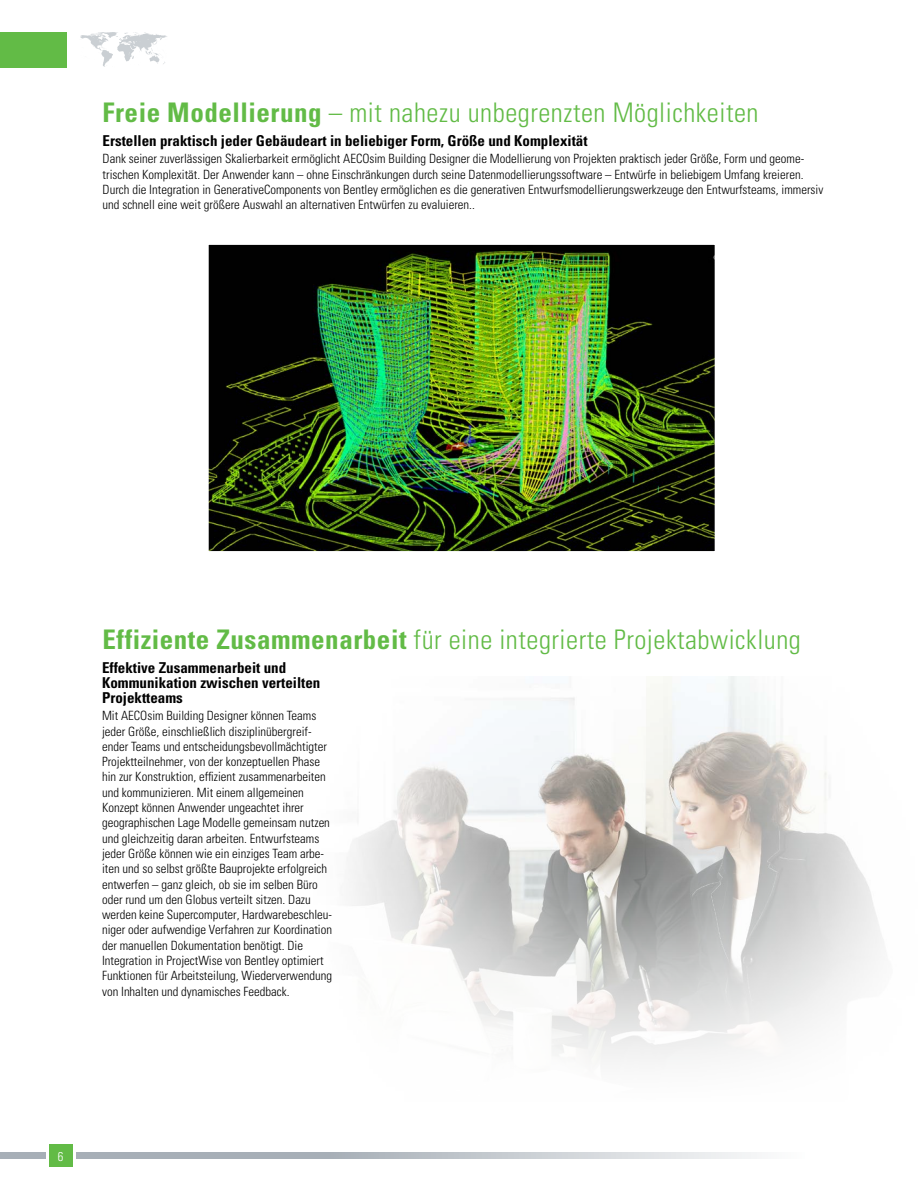
<style>
.page{position:relative;width:918px;height:1188px;background:#fff}
.page>*{position:absolute;margin:0;border:0;box-sizing:border-box;transform-origin:0 0}
.t1{font:300 condensed 27px "Univers";letter-spacing:.02em;color:#62bb46}
.t2{font:700 condensed 15px/15px "Univers";color:#000}
.t3{font:300 condensed 12.75px/15.3px "Univers";color:#000}
.t4{font:300 condensed 12.75px "Univers";color:#fff}
.s1{font-weight:700}
</style>
<div class="page">
<div style="left:49px;top:1144px;width:23px;height:22px;background:#62bb46"></div>
<div style="left:0;top:1152px;width:46px;height:6px;background:#a7afb7"></div>
<svg style="left:76px;top:1152px;width:681px;height:6px;background:#bfc5ca"></svg>
<svg style="left:80px;top:32px;width:87px;height:35px"></svg>
<div style="left:0;top:32px;width:67px;height:36px;background:#62bb46"></div>
<img style="left:347px;top:677px;width:536px;height:387px">
<img style="left:210px;top:246px;width:504px;height:304px">
<div style="left:203px;top:239px;width:518px;height:318px;border:6px solid #fff"></div>
<h1 class="t1" style="left:103px;top:96px;width:657px"><span class="s1">Freie Modellierung</span> – mit nahezu unbegrenzten Möglichkeiten</h1>
<p class="t2" style="left:103px;top:133px;width:486px">Erstellen praktisch jeder Gebäudeart in beliebiger Form, Größe und Komplexität</p>
<p class="t3" style="left:103px;top:151px;width:722px">Dank seiner zuverlässigen Skalierbarkeit ermöglicht AECOsim Building Designer die Modellierung von Projekten praktisch jeder Größe, Form und geome&shy;trischen Komplexität. Der Anwender kann – ohne Einschränkungen durch seine Datenmodellierungssoftware – Entwürfe in beliebigem Umfang kreieren.<br>Durch die Integration in GenerativeComponents von Bentley ermöglichen es die generativen Entwurfsmodellierungswerkzeuge den Entwurfsteams, immersiv und schnell eine weit größere Auswahl an alternativen Entwürfen zu evaluieren..</p>
<h1 class="t1" style="left:103px;top:623px;width:700px"><span class="s1">Effiziente Zusammenarbeit</span> für eine integrierte Projektabwicklung</h1>
<p class="t2" style="left:102px;top:660px;width:220px">Effektive Zusammenarbeit und<br>Kommunikation zwischen verteilten<br>Projektteams</p>
<p class="t3" style="left:102px;top:708px;width:232px">Mit AECOsim Building Designer können Teams jeder Größe, einschließlich disziplinübergreif&shy;ender Teams und entscheidungsbevollmächtigter Projektteilnehmer, von der konzeptuellen Phase hin zur Konstruktion, effizient zusammenarbeiten und kommunizieren. Mit einem allgemeinen Konzept können Anwender ungeachtet ihrer geographischen Lage Modelle gemeinsam nutzen und gleichzeitig daran arbeiten. Entwurfsteams jeder Größe können wie ein einziges Team arbe&shy;iten und so selbst größte Bauprojekte erfolgreich entwerfen – ganz gleich, ob sie im selben Büro oder rund um den Globus verteilt sitzen. Dazu werden keine Supercomputer, Hardwarebeschleu&shy;niger oder aufwendige Verfahren zur Koordination der manuellen Dokumentation benötigt. Die Integration in ProjectWise von Bentley optimiert Funktionen für Arbeitsteilung, Wiederverwendung von Inhalten und dynamisches Feedback.</p>
<p class="t4" style="left:58px;top:1148px;width:7px">6</p>
</div>
